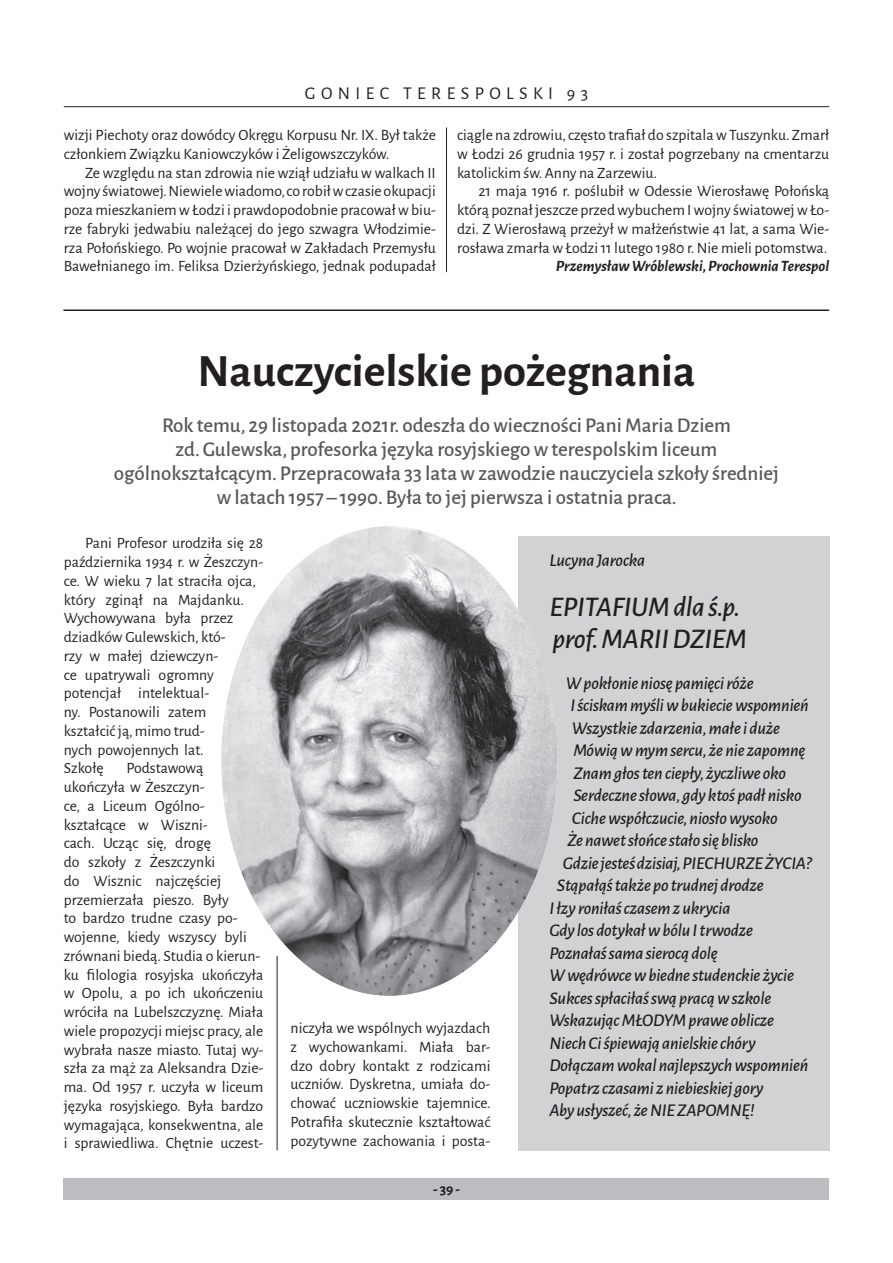
<style>
.page{position:relative;width:893px;height:1263px;background:#fff}
.page>*{position:absolute;margin:0;border:0;box-sizing:border-box;transform-origin:0 0}
.t1{font:700 46.5px "Alegreya Sans";color:#231f20}
.t2{font:italic 500 28.5px/31.5px "Alegreya Sans";letter-spacing:-.01em;color:#231f20}
.t3{font:500 21px/24px "Alegreya Sans";color:#57585a;text-align:center}
.t4{font:italic 500 18px "Alegreya Sans";letter-spacing:-.01em;color:#231f20}
.t5{font:18px "Alegreya Sans";letter-spacing:.3em;color:#231f20}
.t6{font:15.75px/18.8px "Alegreya Sans";color:#231f20;text-align:justify}
.t7{font:italic 700 15.75px "Alegreya Sans";color:#231f20}
.t8{font:700 15px "Alegreya Sans";color:#231f20}
</style>
<div class="page">
<div style="left:64px;top:1178px;width:765px;height:21px;background:#bcbdc0"></div>
<hr style="left:64px;top:106px;width:765px;height:1px;background:#231f20">
<hr style="left:63px;top:309px;width:766px;height:2px;background:#231f20">
<hr style="left:446px;top:128px;width:1px;height:144px;background:#231f20">
<hr style="left:277px;top:956px;width:1px;height:194px;background:#231f20">
<div style="left:518px;top:536px;width:311px;height:614px;background:#d1d2d4"></div>
<img style="left:221px;top:526px;width:336px;height:474px">
<p class="t5" style="left:305px;top:88px;width:285px">GONIEC TERESPOLSKI 93</p>
<p class="t6" style="left:64px;top:125px;width:374px">wizji Piechoty oraz dowódcy Okręgu Korpusu Nr. IX. Był także członkiem Związku Kaniowczyków i Żeligowszczyków.</p>
<p class="t6" style="left:64px;top:162px;width:374px;text-indent:21px">Ze względu na stan zdrowia nie wziął udziału w walkach II wojny światowej. Niewiele wiadomo, co robił w czasie okupacji poza mieszkaniem w Łodzi i prawdopodobnie pracował w biu&shy;rze fabryki jedwabiu należącej do jego szwagra Włodzimie&shy;rza Połońskiego. Po wojnie pracował w Zakładach Przemysłu Bawełnianego im. Feliksa Dzierżyńskiego, jednak podupadał</p>
<p class="t6" style="left:457px;top:125px;width:374px">ciągle na zdrowiu, często trafiał do szpitala w Tuszynku. Zmarł w Łodzi 26 grudnia 1957 r. i został pogrzebany na cmentarzu katolickim św. Anny na Zarzewiu.</p>
<p class="t6" style="left:457px;top:181px;width:374px;text-indent:21px">21 maja 1916 r. poślubił w Odessie Wierosławę Połońską którą poznał jeszcze przed wybuchem I wojny światowej w Ło&shy;dzi. Z Wierosławą przeżył w małżeństwie 41 lat, a sama Wie&shy;rosława zmarła w Łodzi 11 lutego 1980 r. Nie mieli potomstwa.</p>
<p class="t7" style="left:556px;top:255px;width:275px">Przemysław Wróblewski, Prochownia Terespol</p>
<h1 class="t1" style="left:198px;top:337px;width:499px">Nauczycielskie pożegnania</h1>
<p class="t3" style="left:114px;top:413px;width:667px">Rok temu, 29 listopada 2021r. odeszła do wieczności Pani Maria Dziem<br>zd. Gulewska, profesorka języka rosyjskiego w terespolskim liceum ogólnokształcącym. Przepracowała 33 lata w zawodzie nauczyciela szkoły średniej w latach 1957 – 1990. Była to jej pierwsza i ostatnia praca.</p>
<p class="t6" style="left:64px;top:533px;width:201px;text-align:left;text-indent:21px">Pani Profesor urodziła się 28 października 1934 r. w Żeszczyn&shy;ce. W wieku 7 lat straciła ojca, który zginął na Majdanku.<br>Wychowywana była przez dziadków Gulewskich, któ-<br>rzy w małej dziewczyn-<br>ce upatrywali ogromny potencjał intelektual-<br>ny. Postanowili zatem<br>kształcić ją, mimo trud-<br>nych powojennych lat.<br>Szkołę</p>
<p class="t4" style="left:549px;top:547px;width:97px">Lucyna Jarocka</p>
<h2 class="t2" style="left:549px;top:589px;width:199px">EPITAFIUM dla ś.p. prof. MARII DZIEM</h2>
<p class="t4" style="left:566px;top:670px;width:189px">W pokłonie niosę pamięci róże</p>
<p class="t4" style="left:570px;top:693px;width:240px">I ściskam myśli w bukiecie wspomnień</p>
<p class="t4" style="left:572px;top:715px;width:210px">Wszystkie zdarzenia, małe i duże</p>
<p class="t4" style="left:573px;top:738px;width:234px">Mówią w mym sercu, że nie zapomnę</p>
<p class="t4" style="left:573px;top:760px;width:214px">Znam głos ten ciepły, życzliwe oko</p>
<p class="t4" style="left:573px;top:783px;width:230px">Serdeczne słowa, gdy ktoś padł nisko</p>
<p class="t4" style="left:572px;top:805px;width:207px">Ciche współczucie, niosło wysoko</p>
<p class="t4" style="left:567px;top:828px;width:193px">Że nawet słońce stało się blisko</p>
<p class="t4" style="left:563px;top:850px;width:250px">Gdzie jesteś dzisiaj, PIECHURZE ŻYCIA?</p>
<p class="t4" style="left:557px;top:873px;width:208px">Stąpałąś także po trudnej drodze</p>
<p class="t4" style="left:549px;top:895px;width:182px">I łzy roniłaś czasem z ukrycia</p>
<p class="t4" style="left:549px;top:918px;width:205px">Gdy los dotykał w bólu I trwodze</p>
<p class="t4" style="left:549px;top:940px;width:170px">Poznałaś sama sierocą dolę</p>
<p class="t4" style="left:549px;top:963px;width:246px">W wędrówce w biedne studenckie życie</p>
<p class="t4" style="left:549px;top:985px;width:223px">Sukces spłaciłaś swą pracą w szkole</p>
<p class="t4" style="left:549px;top:1008px;width:226px">Wskazując MŁODYM prawe oblicze</p>
<p class="t4" style="left:549px;top:1030px;width:208px">Niech Ci śpiewają anielskie chóry</p>
<p class="t4" style="left:549px;top:1053px;width:260px">Dołączam wokal najlepszych wspomnień</p>
<p class="t4" style="left:549px;top:1075px;width:216px">Popatrz czasami z niebieskiej gory</p>
<p class="t4" style="left:549px;top:1098px;width:207px">Aby usłyszeć, że NIE ZAPOMNĘ!</p>
<p class="t6" style="left:64px;top:758px;width:201px;text-align:left;text-indent:63px">Podstawową ukończyła w Żeszczyn-<br>ce, a Liceum Ogólno&shy;kształcące w Wiszni-<br>cach. Ucząc się, drogę<br>do szkoły z Żeszczynki<br>do Wisznic najczęściej przemierzała pieszo. Były<br>to bardzo trudne czasy po&shy;wojenne, kiedy wszyscy byli zrównani biedą. Studia o kierun&shy;ku filologia rosyjska ukończyła w Opolu, a po ich ukończeniu wróciła na Lubelszczyznę. Miała wiele propozycji miejsc pracy, ale wybrała nasze miasto. Tutaj wy&shy;szła za mąż za Aleksandra Dzie&shy;ma. Od 1957 r. uczyła w liceum języka rosyjskiego. Była bardzo wymagająca, konsekwentna, ale i sprawiedliwa. Chętnie uczest-</p>
<p class="t6" style="left:291px;top:1018px;width:202px">niczyła we wspólnych wyjazdach z wychowankami. Miała bar&shy;dzo dobry kontakt z rodzicami uczniów. Dyskretna, umiała do&shy;chować uczniowskie tajemnice.<br>Potrafiła skutecznie kształtować pozytywne zachowania i posta-</p>
<p class="t8" style="left:433px;top:1184px;width:28px">- 39 -</p>
</div>
